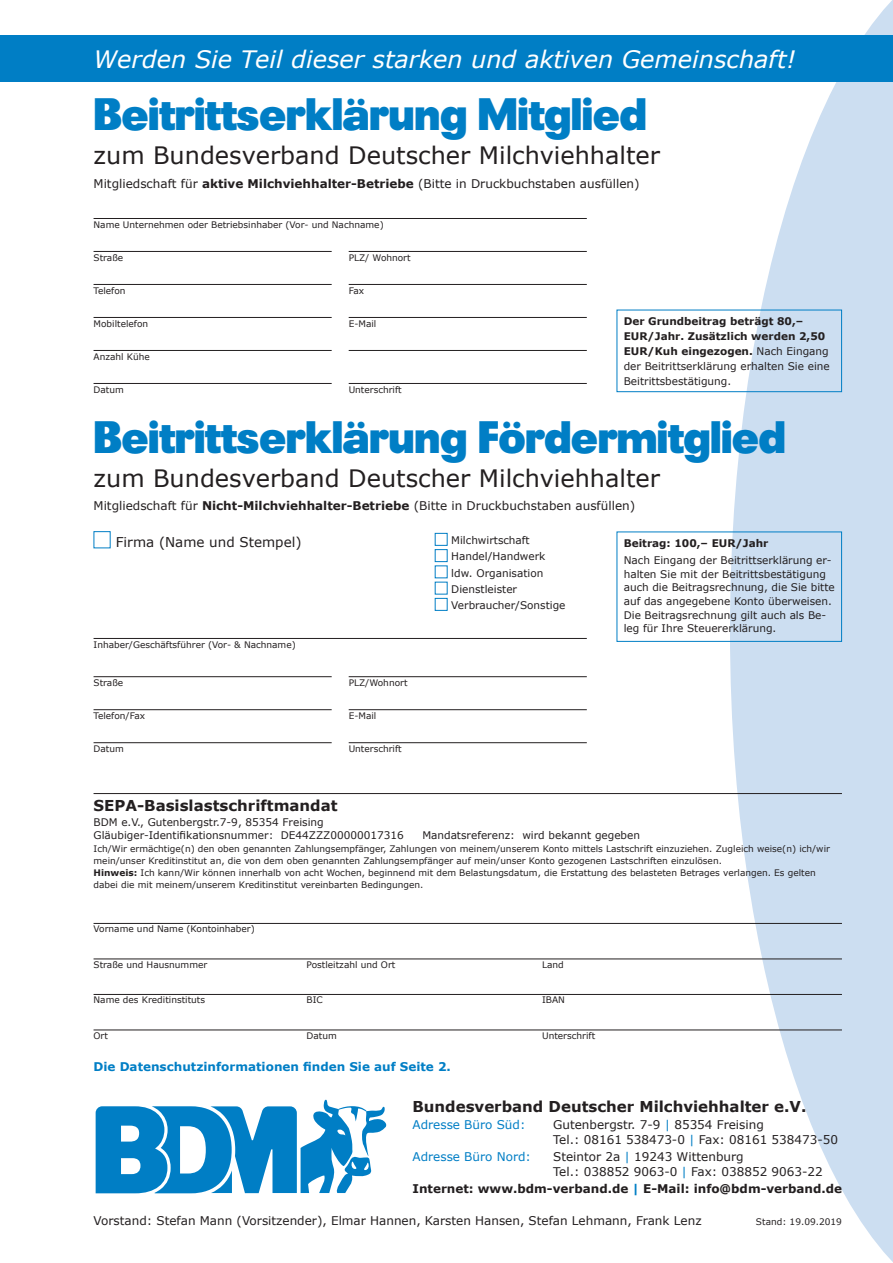
<style>
.page{position:relative;width:893px;height:1263px;background:#fff}
.page>*{position:absolute;margin:0;border:0;box-sizing:border-box;transform-origin:0 0}
.t1{font:900 45px "Plak";color:#007ec5}
.t2{font:24px "Verdana";color:#231f20}
.t3{font:italic 24px "Verdana";color:#fff}
.t4{font:700 15px "Verdana";color:#231f20}
.t5{font:13.5px "Verdana";color:#231f20}
.t6{font:12px/15px "Verdana";color:#231f20}
.t7{font:700 12px "Verdana";color:#231f20}
.t8{font:700 12px "Verdana";color:#007ec5}
.t9{font:12px "Verdana";color:#007ec5}
.t10{font:10.5px/13.5px "Verdana";color:#231f20}
.t11{font:700 10.5px/15px "Verdana";color:#231f20}
.t12{font:9px/12px "Verdana";color:#231f20}
.s1{font-weight:700}
.s2{font-weight:400}
.s3{color:#007ec5}
</style>
<div class="page">
<svg style="left:730px;top:0;width:163px;height:1262px;fill:#ccdef1"></svg>
<hr style="left:94px;top:793px;width:748px;height:1px;background:#231f20">
<hr style="left:94px;top:923px;width:748px;height:1px;background:#231f20">
<hr style="left:94px;top:958px;width:748px;height:1px;background:#231f20">
<hr style="left:94px;top:994px;width:748px;height:1px;background:#231f20">
<hr style="left:94px;top:1029px;width:748px;height:1px;background:#231f20">
<div style="left:0;top:35px;width:893px;height:47px;background:#007ec5"></div>
<hr style="left:94px;top:676px;width:238px;height:1px;background:#231f20">
<hr style="left:94px;top:709px;width:238px;height:1px;background:#231f20">
<hr style="left:94px;top:742px;width:238px;height:1px;background:#231f20">
<hr style="left:349px;top:676px;width:238px;height:1px;background:#231f20">
<hr style="left:349px;top:709px;width:238px;height:1px;background:#231f20">
<hr style="left:349px;top:742px;width:238px;height:1px;background:#231f20">
<div style="left:617px;top:531px;width:225px;height:111px;border:1px solid #007ec5"></div>
<div style="left:435px;top:533px;width:13px;height:13px;border:1px solid #007ec5"></div>
<div style="left:435px;top:549px;width:13px;height:13px;border:1px solid #007ec5"></div>
<div style="left:435px;top:598px;width:13px;height:13px;border:1px solid #007ec5"></div>
<hr style="left:94px;top:218px;width:493px;height:1px;background:#231f20">
<hr style="left:349px;top:251px;width:238px;height:1px;background:#231f20">
<hr style="left:349px;top:284px;width:238px;height:1px;background:#231f20">
<hr style="left:349px;top:317px;width:238px;height:1px;background:#231f20">
<hr style="left:349px;top:350px;width:238px;height:1px;background:#231f20">
<hr style="left:349px;top:383px;width:238px;height:1px;background:#231f20">
<div style="left:617px;top:310px;width:225px;height:82px;border:1px solid #007ec5"></div>
<hr style="left:94px;top:251px;width:238px;height:1px;background:#231f20">
<hr style="left:94px;top:284px;width:238px;height:1px;background:#231f20">
<hr style="left:94px;top:317px;width:238px;height:1px;background:#231f20">
<hr style="left:94px;top:350px;width:238px;height:1px;background:#231f20">
<hr style="left:94px;top:383px;width:238px;height:1px;background:#231f20">
<hr style="left:94px;top:638px;width:493px;height:1px;background:#231f20">
<svg style="left:96px;top:1099px;width:291px;height:94px"></svg>
<h2 class="t3" style="left:94px;top:42px;width:704px">Werden Sie Teil dieser starken und aktiven Gemeinschaft!</h2>
<h1 class="t1" style="left:94px;top:88px;width:554px">Beitrittserklärung Mitglied</h1>
<h2 class="t2" style="left:94px;top:140px;width:568px">zum Bundesverband Deutscher Milchviehhalter</h2>
<h3 class="t6" style="left:94px;top:176px;width:548px">Mitgliedschaft für <span class="s1">aktive Milchviehhalter-Betriebe</span> (Bitte in Druckbuchstaben ausfüllen)</h3>
<p class="t12" style="left:94px;top:218px;width:292px">Name Unternehmen oder Betriebsinhaber (Vor- und Nachname)</p>
<p class="t12" style="left:349px;top:251px;width:64px">PLZ/ Wohnort</p>
<p class="t12" style="left:349px;top:284px;width:17px">Fax</p>
<p class="t12" style="left:349px;top:317px;width:29px">E-Mail</p>
<p class="t12" style="left:94px;top:251px;width:31px">Straße</p>
<p class="t12" style="left:94px;top:284px;width:34px">Telefon</p>
<p class="t12" style="left:94px;top:317px;width:56px">Mobiltelefon</p>
<p class="t12" style="left:94px;top:350px;width:58px">Anzahl Kühe</p>
<p class="t12" style="left:94px;top:383px;width:32px">Datum</p>
<p class="t11" style="left:624px;top:314px;width:208px">Der Grundbeitrag beträgt 80,– EUR/Jahr. Zusätzlich werden 2,50<br>EUR/Kuh eingezogen. <span class="s2">Nach Eingang der Beitrittserklärung erhalten Sie eine Beitrittsbestätigung.</span></p>
<p class="t12" style="left:349px;top:383px;width:55px">Unterschrift</p>
<h1 class="t1" style="left:94px;top:411px;width:694px">Beitrittserklärung Fördermitglied</h1>
<h2 class="t2" style="left:94px;top:463px;width:568px">zum Bundesverband Deutscher Milchviehhalter</h2>
<h3 class="t6" style="left:94px;top:499px;width:543px">Mitgliedschaft für <span class="s1">Nicht-Milchviehhalter-Betriebe</span> (Bitte in Druckbuchstaben ausfüllen)</h3>
<h3 class="t5" style="left:116px;top:533px;width:187px">Firma (Name und Stempel)</h3>
<p class="t10" style="left:451px;top:532px;width:116px;line-height:16.2px">Milchwirtschaft<br>Handel/Handwerk ldw. Organisation<br>Dienstleister<br>Verbraucher/Sonstige</p>
<p class="t11" style="left:624px;top:535px;width:146px">Beitrag: 100,– EUR/Jahr</p>
<p class="t10" style="left:624px;top:554px;width:213px">Nach Eingang der Beitrittserklärung er&shy;halten Sie mit der Beitrittsbestätigung auch die Beitragsrechnung, die Sie bitte auf das angegebene Konto überweisen.<br>Die Beitragsrechnung gilt auch als Be&shy;leg für Ihre Steuererklärung.</p>
<p class="t12" style="left:94px;top:638px;width:204px">Inhaber/Geschäftsführer (Vor- &amp; Nachname)</p>
<p class="t12" style="left:94px;top:677px;width:31px">Straße</p>
<p class="t12" style="left:94px;top:710px;width:53px">Telefon/Fax</p>
<p class="t12" style="left:94px;top:743px;width:32px">Datum</p>
<p class="t12" style="left:349px;top:677px;width:60px">PLZ/Wohnort</p>
<p class="t12" style="left:349px;top:710px;width:29px">E-Mail</p>
<p class="t12" style="left:349px;top:743px;width:55px">Unterschrift</p>
<h3 class="t4" style="left:94px;top:796px;width:246px">SEPA-Basislastschriftmandat</h3>
<p class="t10" style="left:94px;top:815px;width:312px">BDM e.V., Gutenbergstr.7-9, 85354 Freising<br>Gläubiger-Identifikationsnummer: DE44ZZZ00000017316</p>
<p class="t10" style="left:422px;top:829px;width:219px">Mandatsreferenz: wird bekannt gegeben</p>
<p class="t12" style="left:94px;top:843px;width:738px">Ich/Wir ermächtige(n) den oben genannten Zahlungsempfänger, Zahlungen von meinem/unserem Konto mittels Lastschrift einzuziehen. Zugleich weise(n) ich/wir mein/unser Kreditinstitut an, die von dem oben genannten Zahlungsempfänger auf mein/unser Konto gezogenen Lastschriften einzulösen.<br><span class="s1">Hinweis:</span> Ich kann/Wir können innerhalb von acht Wochen, beginnend mit dem Belastungsdatum, die Erstattung des belasteten Betrages verlangen. Es gelten dabei die mit meinem/unserem Kreditinstitut vereinbarten Bedingungen.</p>
<p class="t12" style="left:94px;top:923px;width:163px">Vorname und Name (Kontoinhaber)</p>
<p class="t12" style="left:94px;top:959px;width:115px">Straße und Hausnummer</p>
<p class="t12" style="left:307px;top:959px;width:90px">Postleitzahl und Ort</p>
<p class="t12" style="left:542px;top:959px;width:23px">Land</p>
<p class="t12" style="left:94px;top:994px;width:113px">Name des Kreditinstituts-</p>
<p class="t12" style="left:307px;top:994px;width:18px">BIC</p>
<p class="t12" style="left:542px;top:994px;width:24px">IBAN</p>
<p class="t12" style="left:94px;top:1030px;width:16px">Ort</p>
<p class="t12" style="left:307px;top:1030px;width:32px">Datum</p>
<p class="t12" style="left:542px;top:1030px;width:55px">Unterschrift</p>
<h3 class="t8" style="left:94px;top:1059px;width:359px">Die Datenschutzinformationen finden Sie auf Seite 2.</h3>
<h3 class="t4" style="left:412px;top:1096px;width:395px">Bundesverband Deutscher Milchviehhalter e.V.</h3>
<h3 class="t9" style="left:412px;top:1117px;width:115px">Adresse Büro Süd:</h3>
<h3 class="t6" style="left:553px;top:1117px;width:286px">Gutenbergstr. 7-9 <span class="s3">|</span> 85354 Freising<br>Tel.: 08161 538473-0 <span class="s3">|</span> Fax: 08161 538473-50</h3>
<h3 class="t9" style="left:412px;top:1149px;width:120px">Adresse Büro Nord:</h3>
<h3 class="t6" style="left:553px;top:1149px;width:271px">Steintor 2a <span class="s3">|</span> 19243 Wittenburg<br>Tel.: 038852 9063-0 <span class="s3">|</span> Fax: 038852 9063-22</h3>
<h3 class="t7" style="left:412px;top:1181px;width:431px">Internet: www.bdm-verband.de <span class="s3">|</span> E-Mail: info@bdm-verband.de</h3>
<h3 class="t6" style="left:94px;top:1214px;width:610px">Vorstand: Stefan Mann (Vorsitzender), Elmar Hannen, Karsten Hansen, Stefan Lehmann, Frank Lenz</h3>
<p class="t12" style="left:756px;top:1216px;width:88px">Stand: 19.09.2019</p>
</div>
